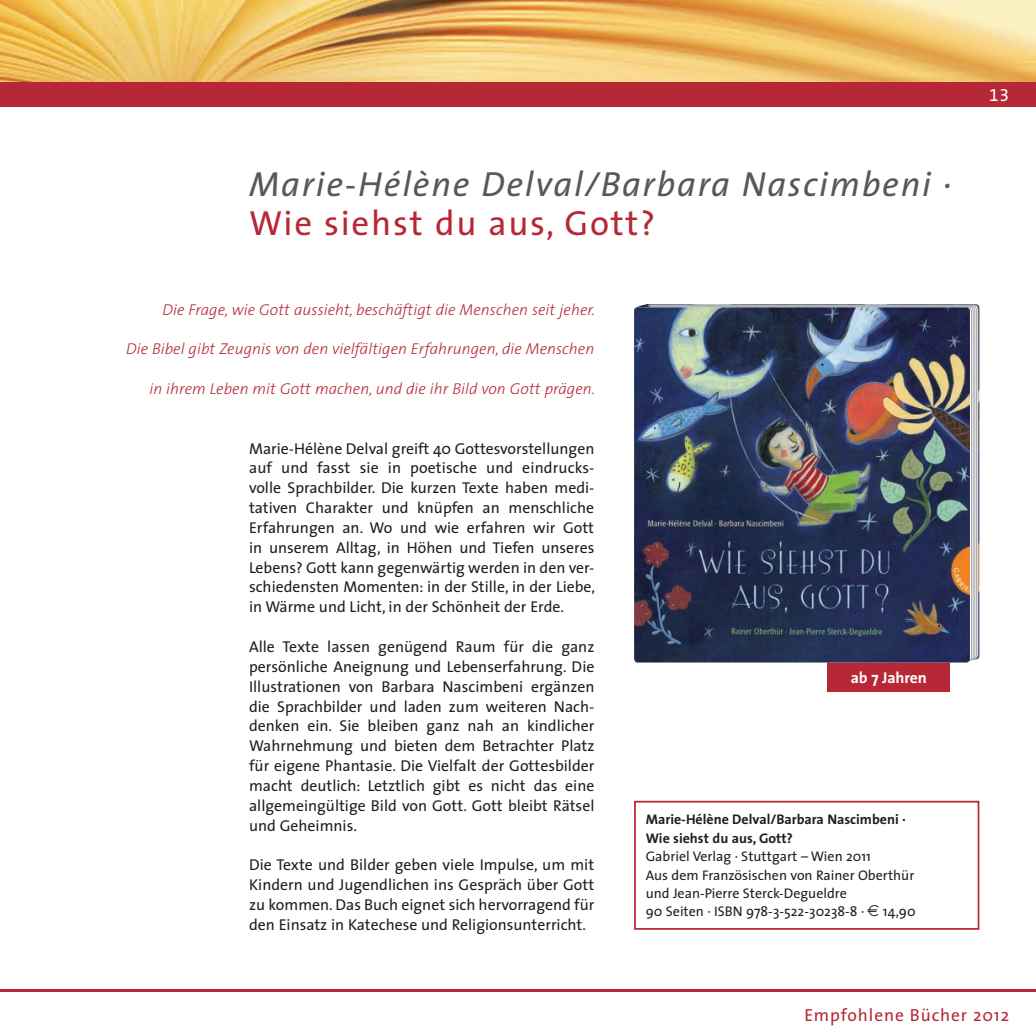
<style>
.page{position:relative;width:1036px;height:1036px;background:#fff}
.page>*{position:absolute;margin:0;border:0;box-sizing:border-box;transform-origin:0 0}
.t1{font:italic 35px "The Sans";letter-spacing:.05em;color:#57585a}
.t2{font:35px "The Sans";letter-spacing:.05em;color:#b72837}
.t3{font:17.5px "The Sans";letter-spacing:.05em;color:#b72837}
.t4{font:17.5px "The Sans Expert";color:#fff}
.t5{font:15.75px/19.8px "The Sans";color:#231f20;text-align:justify}
.t6{font:italic 300 15.75px "The Sans";letter-spacing:.005em;color:#b72837}
.t7{font:700 15.75px "The Sans";letter-spacing:-.005em;color:#fff}
.t8{font:14px/18.4px "The Sans";color:#231f20}
.t9{font:700 14px/18.4px "The Sans";color:#231f20}
</style>
<div class="page">
<div style="left:827px;top:662px;width:123px;height:30px;background:#b72837"></div>
<svg style="left:637px;top:304px;width:13px;height:3px"></svg>
<img style="left:634px;top:307px;width:336px;height:355px">
<div style="left:634px;top:801px;width:345px;height:129px;border:2px solid #b72837"></div>
<img style="left:0;top:0;width:1036px;height:82px">
<div style="left:0;top:82px;width:1036px;height:25px;background:#b72837"></div>
<hr style="left:0;top:989px;width:1036px;height:3px;background:#b72837">
<h1 class="t1" style="left:249px;top:155px;width:703px">Marie-Hélène Delval/Barbara Nascimbeni ·</h1>
<h1 class="t2" style="left:249px;top:194px;width:408px">Wie siehst du aus, Gott?</h1>
<p class="t6" style="left:163px;top:296px;width:434px">Die Frage, wie Gott aussieht, beschäftigt die Menschen seit jeher.</p>
<p class="t6" style="left:126px;top:336px;width:470px">Die Bibel gibt Zeugnis von den vielfältigen Erfahrungen, die Menschen</p>
<p class="t6" style="left:149px;top:376px;width:447px">in ihrem Leben mit Gott machen, und die ihr Bild von Gott prägen.</p>
<p class="t5" style="left:249px;top:438px;width:348px">Marie-Hélène Delval greift 40 Gottesvorstellungen auf und fasst sie in poetische und eindrucks&shy;volle Sprachbilder. Die kurzen Texte haben medi&shy;tativen Charakter und knüpfen an menschliche Erfahrungen an. Wo und wie erfahren wir Gott in unserem Alltag, in Höhen und Tiefen unseres Lebens? Gott kann gegenwärtig werden in den ver&shy;schiedensten Momenten: in der Stille, in der Liebe, in Wärme und Licht, in der Schönheit der Erde.</p>
<p class="t5" style="left:249px;top:636px;width:347px">Alle Texte lassen genügend Raum für die ganz persönliche Aneignung und Lebenserfahrung. Die Illustrationen von Barbara Nascimbeni ergänzen die Sprachbilder und laden zum weiteren Nach&shy;denken ein. Sie bleiben ganz nah an kindlicher Wahrnehmung und bieten dem Betrachter Platz für eigene Phantasie. Die Vielfalt der Gottesbilder macht deutlich: Letztlich gibt es nicht das eine allgemeingültige Bild von Gott. Gott bleibt Rätsel und Geheimnis.</p>
<p class="t5" style="left:249px;top:855px;width:347px">Die Texte und Bilder geben viele Impulse, um mit Kindern und Jugendlichen ins Gespräch über Gott zu kommen. Das Buch eignet sich hervorragend für den Einsatz in Katechese und Religionsunterricht.</p>
<p class="t7" style="left:851px;top:665px;width:78px">ab 7 Jahren</p>
<p class="t9" style="left:646px;top:810px;width:262px">Marie-Hélène Delval/Barbara Nascimbeni ·<br>Wie siehst du aus, Gott?</p>
<p class="t8" style="left:646px;top:847px;width:270px">Gabriel Verlag · Stuttgart – Wien 2011<br>Aus dem Französischen von Rainer Oberthür und Jean-Pierre Sterck-Degueldre<br>90 Seiten · ISBN 978-3-522-30238-8 ·</p>
<p class="t8" style="left:883px;top:902px;width:34px">14,90</p>
<p class="t4" style="left:989px;top:81px;width:22px">13</p>
<p class="t3" style="left:804px;top:1000px;width:206px">Empfohlene Bücher 2012</p>
</div>
